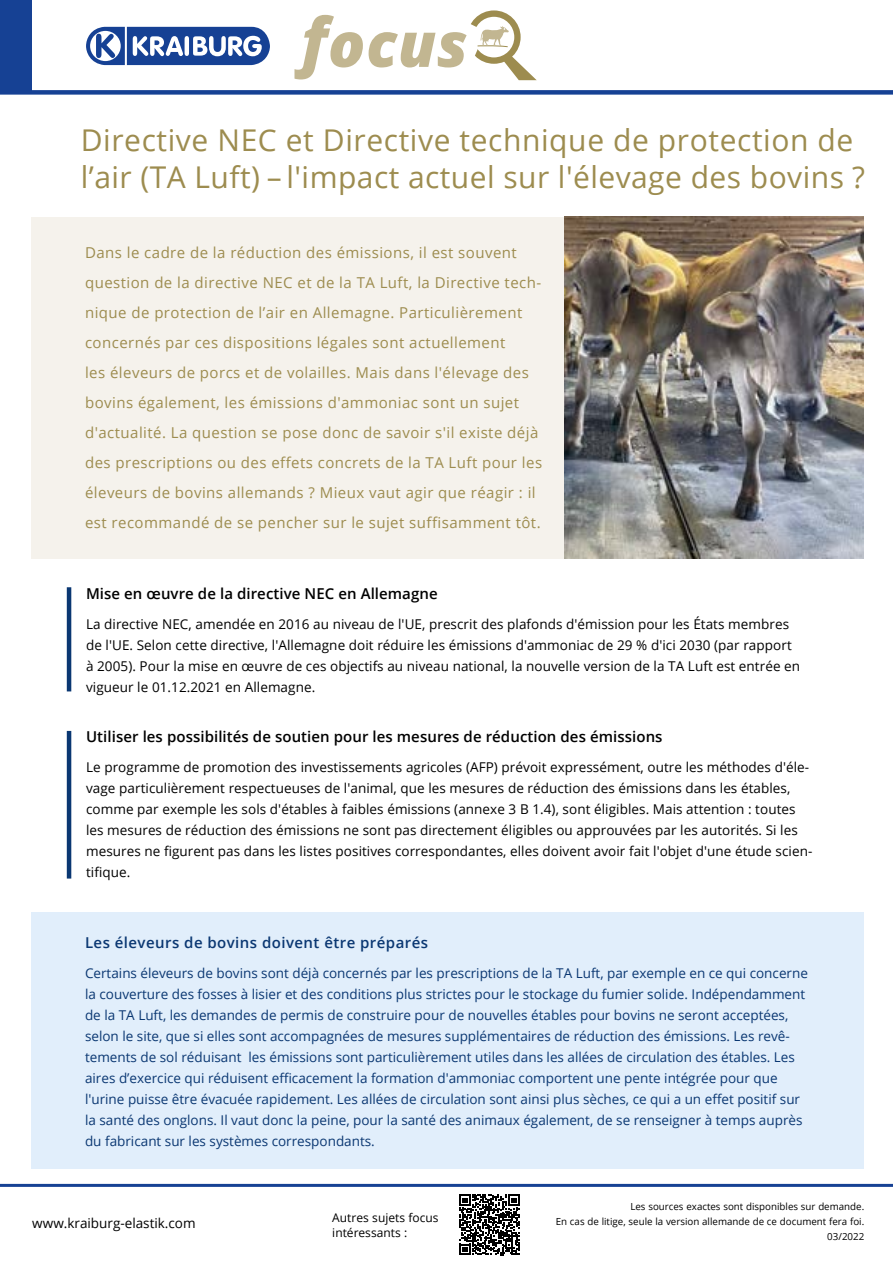
<style>
.page{position:relative;width:893px;height:1263px;background:#fff}
.page>*{position:absolute;margin:0;border:0;box-sizing:border-box;transform-origin:0 0}
.t1{font:italic 800 61.8px "Open Sans";color:#c2b691}
.t2{font:30px/37.5px "Open Sans";letter-spacing:.02em;color:#9d8c4f}
.t3{font:15px/30px "Open Sans";letter-spacing:.03em;color:#9d8c4f}
.t4{font:600 15px "Open Sans";letter-spacing:.005em;color:#000}
.t5{font:600 15px "Open Sans";letter-spacing:.03em;color:#0a3772}
.t6{font:13.5px/21px "Open Sans";letter-spacing:.005em;color:#000}
.t7{font:13.5px/21px "Open Sans";color:#0a3772}
.t8{font:12px/15px "Open Sans";color:#000}
.t9{font:9.75px/15px "Open Sans";color:#000;text-align:right}
.s1{font-size:64.35px}
</style>
<div class="page">
<hr style="left:67px;top:587px;width:4px;height:104px;background:#0a3772">
<div style="left:31px;top:912px;width:832px;height:256px;background:#e1eefb"></div>
<hr style="left:67px;top:731px;width:4px;height:147px;background:#0a3772">
<div style="left:31px;top:217px;width:832px;height:341px;background:#f5f2ec"></div>
<img style="left:565px;top:217px;width:298px;height:341px">
<div style="left:0;top:90px;width:893px;height:5px;background:#164194"></div>
<div style="left:0;top:0;width:32px;height:94px;background:#164194"></div>
<div style="left:467px;top:10px;width:54px;height:54px;border:6px solid #9d8c4f;border-radius:50%"></div>
<svg style="left:502px;top:55px;width:35px;height:25px"></svg>
<svg style="left:477px;top:26px;width:32px;height:22px"></svg>
<svg style="left:86px;top:26px;width:184px;height:40px"></svg>
<hr style="left:0;top:1184px;width:893px;height:3px;background:#164194">
<svg style="left:459px;top:1195px;width:61px;height:60px"></svg>
<h1 class="t1" style="left:301px;top:-3px;width:168px"><span class="s1">f</span>ocus</h1>
<h2 class="t2" style="left:81px;top:120px;width:786px">Directive NEC et Directive technique de protection de l’air (TA Luft) – l'impact actuel sur l'élevage des bovins ?</h2>
<p class="t3" style="left:85px;top:237px;width:459px">Dans le cadre de la réduction des émissions, il est souvent question de la directive NEC et de la TA Luft, la Directive tech&shy;nique de protection de l’air en Allemagne. Particulièrement concernés par ces dispositions légales sont actuellement<br>les éleveurs de porcs et de volailles. Mais dans l'élevage des bovins également, les émissions d'ammoniac sont un sujet d'actualité. La question se pose donc de savoir s'il existe déjà des prescriptions ou des effets concrets de la TA Luft pour les éleveurs de bovins allemands ? Mieux vaut agir que réagir : il est recommandé de se pencher sur le sujet suffisamment tôt.</p>
<p class="t4" style="left:86px;top:583px;width:353px">Mise en œuvre de la directive NEC en Allemagne</p>
<p class="t6" style="left:86px;top:613px;width:716px">La directive NEC, amendée en 2016 au niveau de l'UE, prescrit des plafonds d'émission pour les États membres de l'UE. Selon cette directive, l'Allemagne doit réduire les émissions d'ammoniac de 29 % d'ici 2030 (par rapport à 2005). Pour la mise en œuvre de ces objectifs au niveau national, la nouvelle version de la TA Luft est entrée en vigueur le 01.12.2021 en Allemagne.</p>
<p class="t4" style="left:86px;top:727px;width:578px">Utiliser les possibilités de soutien pour les mesures de réduction des émissions</p>
<p class="t6" style="left:86px;top:757px;width:728px">Le programme de promotion des investissements agricoles (AFP) prévoit expressément, outre les méthodes d'éle&shy;vage particulièrement respectueuses de l'animal, que les mesures de réduction des émissions dans les étables, comme par exemple les sols d'étables à faibles émissions (annexe 3 B 1.4), sont éligibles. Mais attention : toutes les mesures de réduction des émissions ne sont pas directement éligibles ou approuvées par les autorités. Si les mesures ne figurent pas dans les listes positives correspondantes, elles doivent avoir fait l'objet d'une étude scien&shy;tifique.</p>
<p class="t5" style="left:85px;top:932px;width:345px">Les éleveurs de bovins doivent être préparés</p>
<p class="t7" style="left:85px;top:962px;width:724px">Certains éleveurs de bovins sont déjà concernés par les prescriptions de la TA Luft, par exemple en ce qui concerne la couverture des fosses à lisier et des conditions plus strictes pour le stockage du fumier solide. Indépendamment de la TA Luft, les demandes de permis de construire pour de nouvelles étables pour bovins ne seront acceptées, selon le site, que si elles sont accompagnées de mesures supplémentaires de réduction des émissions. Les revê&shy;tements de sol réduisant les émissions sont particulièrement utiles dans les allées de circulation des étables. Les aires d’exercice qui réduisent efficacement la formation d'ammoniac comportent une pente intégrée pour que l'urine puisse être évacuée rapidement. Les allées de circulation sont ainsi plus sèches, ce qui a un effet positif sur la santé des onglons. Il vaut donc la peine, pour la santé des animaux également, de se renseigner à temps auprès du fabricant sur les systèmes correspondants.</p>
<p class="t6" style="left:32px;top:1212px;width:165px">www.kraiburg-elastik.com</p>
<p class="t8" style="left:332px;top:1210px;width:108px">Autres sujets focus intéressants :</p>
<p class="t9" style="left:556px;top:1199px;width:310px">Les sources exactes sont disponibles sur demande.<br>En cas de litige, seule la version allemande de ce document fera foi.<br>03/2022</p>
</div>
